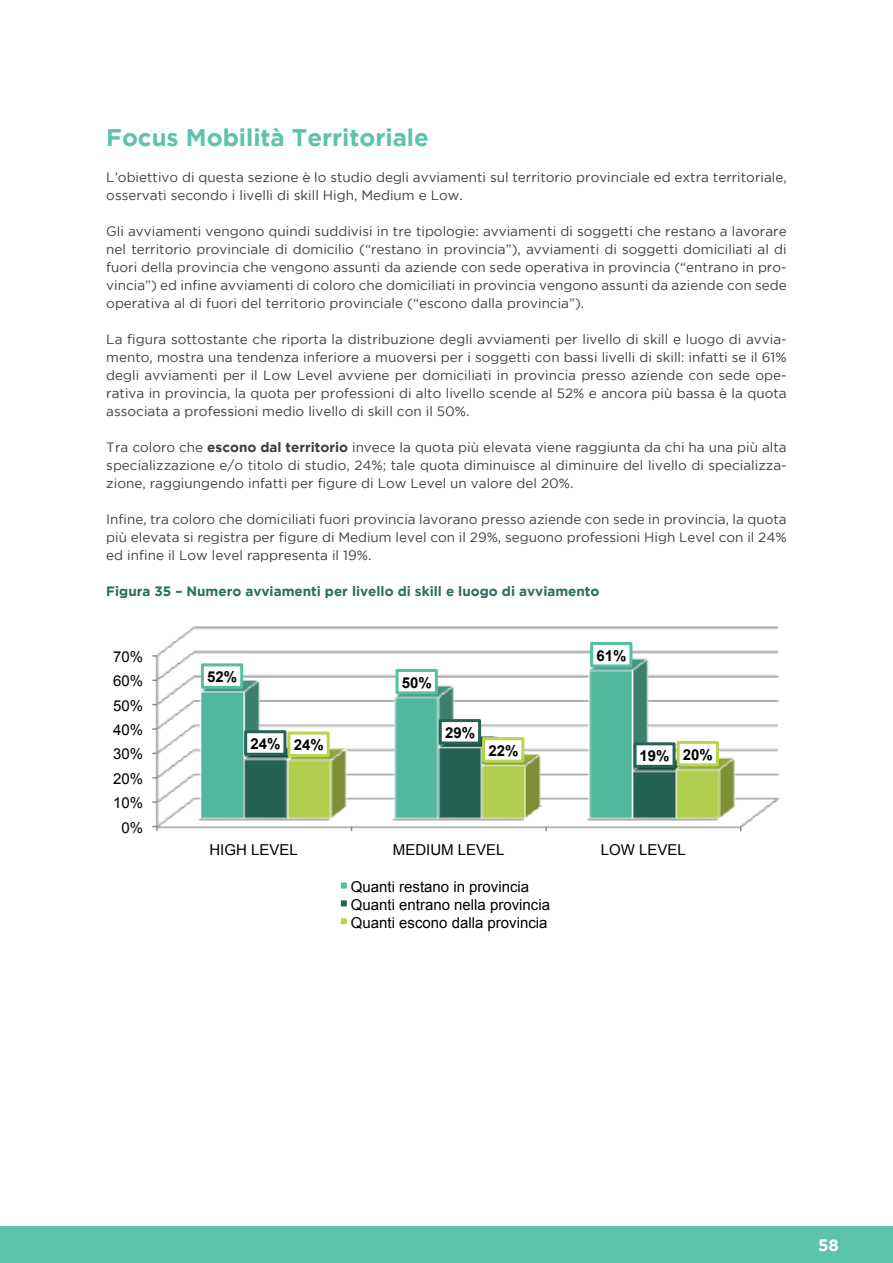
<style>
.page{position:relative;width:893px;height:1263px;background:#fff}
.page>*{position:absolute;margin:0;border:0;box-sizing:border-box;transform-origin:0 0}
.t1{font:700 24px "Gotham";color:#5dc3ad}
.t2{font:700 16.5px "Gotham";color:#fff}
.t3{font:15px/17.9px "Arial";color:#000001}
.t4{font:700 15px "Arial";color:#000001}
.t5{font:13.5px/18px "Gotham";color:#3e3e3f;text-align:justify}
.t6{font:700 13.5px "Gotham";color:#2a6d61}
.s1{font-weight:700}
</style>
<div class="page">
<div style="left:0;top:1227px;width:893px;height:36px;background:#5dc3ad"></div>
<svg style="left:152px;top:626px;width:628px;height:299px"></svg>
<h1 class="t1" style="left:106px;top:123px;width:324px">Focus Mobilità Territoriale</h1>
<p class="t5" style="left:106px;top:168px;width:682px">L’obiettivo di questa sezione è lo studio degli avviamenti sul territorio provinciale ed extra territoriale, osservati secondo i livelli di skill High, Medium e Low.</p>
<p class="t5" style="left:106px;top:222px;width:682px">Gli avviamenti vengono quindi suddivisi in tre tipologie: avviamenti di soggetti che restano a lavorare nel territorio provinciale di domicilio (“restano in provincia”), avviamenti di soggetti domiciliati al di fuori della provincia che vengono assunti da aziende con sede operativa in provincia (“entrano in pro&shy;vincia”) ed infine avviamenti di coloro che domiciliati in provincia vengono assunti da aziende con sede operativa al di fuori del territorio provinciale (“escono dalla provincia”).</p>
<p class="t5" style="left:106px;top:330px;width:682px">La figura sottostante che riporta la distribuzione degli avviamenti per livello di skill e luogo di avvia&shy;mento, mostra una tendenza inferiore a muoversi per i soggetti con bassi livelli di skill: infatti se il 61% degli avviamenti per il Low Level avviene per domiciliati in provincia presso aziende con sede ope&shy;rativa in provincia, la quota per professioni di alto livello scende al 52% e ancora più bassa è la quota associata a professioni medio livello di skill con il 50%.</p>
<p class="t5" style="left:106px;top:438px;width:682px">Tra coloro che <span class="s1">escono dal territorio</span> invece la quota più elevata viene raggiunta da chi ha una più alta specializzazione e/o titolo di studio, 24%; tale quota diminuisce al diminuire del livello di specializza&shy;zione, raggiungendo infatti per figure di Low Level un valore del 20%.</p>
<p class="t5" style="left:106px;top:510px;width:682px">Infine, tra coloro che domiciliati fuori provincia lavorano presso aziende con sede in provincia, la quota più elevata si registra per figure di Medium level con il 29%, seguono professioni High Level con il 24% ed infine il Low level rappresenta il 19%.</p>
<p class="t6" style="left:106px;top:583px;width:495px">Figura 35 – Numero avviamenti per livello di skill e luogo di avviamento</p>
<p class="t3" style="left:113px;top:648px;width:32px">70%</p>
<p class="t3" style="left:113px;top:672px;width:32px">60%</p>
<p class="t3" style="left:113px;top:697px;width:32px">50%</p>
<p class="t3" style="left:113px;top:721px;width:32px">40%</p>
<p class="t3" style="left:113px;top:745px;width:32px">30%</p>
<p class="t3" style="left:113px;top:770px;width:32px">20%</p>
<p class="t3" style="left:113px;top:794px;width:32px">10%</p>
<p class="t3" style="left:122px;top:818px;width:23px">0%</p>
<p class="t4" style="left:207px;top:667px;width:32px">52%</p>
<p class="t4" style="left:402px;top:672px;width:32px">50%</p>
<p class="t4" style="left:596px;top:645px;width:32px">61%</p>
<p class="t4" style="left:250px;top:734px;width:32px">24%</p>
<p class="t4" style="left:445px;top:723px;width:32px">29%</p>
<p class="t4" style="left:294px;top:735px;width:32px">24%</p>
<p class="t4" style="left:488px;top:741px;width:32px">22%</p>
<p class="t4" style="left:683px;top:744px;width:32px">20%</p>
<p class="t4" style="left:639px;top:746px;width:32px">19%</p>
<p class="t3" style="left:209px;top:841px;width:90px">HIGH LEVEL</p>
<p class="t3" style="left:393px;top:841px;width:113px">MEDIUM LEVEL</p>
<p class="t3" style="left:601px;top:841px;width:87px">LOW LEVEL</p>
<p class="t3" style="left:351px;top:878px;width:201px">Quanti restano in provincia<br>Quanti entrano nella provincia<br>Quanti escono dalla provincia</p>
<p class="t2" style="left:818px;top:1235px;width:22px">58</p>
</div>
